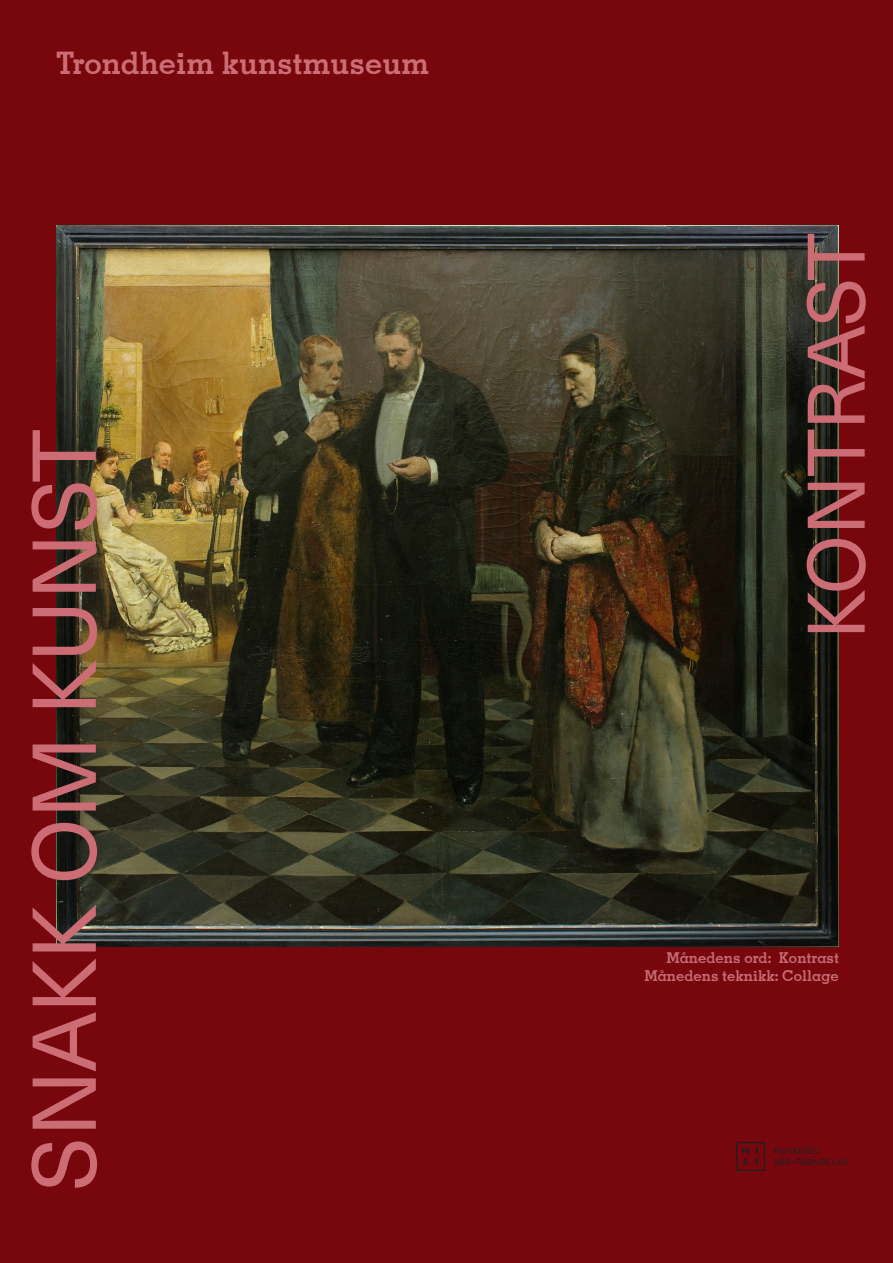
<style>
.page{position:relative;width:893px;height:1263px;background:#77070d}
.page>*{position:absolute;margin:0;border:0;box-sizing:border-box;transform-origin:0 0}
.Grunnleggende_avsnit{font:88.8px "Neue Haas Unica W1 G";letter-spacing:-.02em;color:#cc6d76}
.Grunnleggende_avsnit-2{font:79.95px "Neue Haas Unica W1 G";letter-spacing:-.02em;color:#cc6d76}
.Grunnleggende_avsnit-3{font:700 31.05px "Memphis";color:#cc6d76}
.t1{font:700 15px "Memphis";color:#c76b74}
</style>
<div class="page">
<svg style="left:774px;top:1148px;width:73px;height:17px"></svg>
<svg style="left:736px;top:1142px;width:29px;height:29px"></svg>
<img style="left:57px;top:226px;width:782px;height:720px">
<p class="Grunnleggende_avsnit-3" style="left:56px;top:44px;width:375px">Trondheim kunstmuseum</p>
<p class="Grunnleggende_avsnit" style="left:-1px;top:1191px;width:763px;rotate:-90deg">SNAKK OM KUNST</p>
<p class="Grunnleggende_avsnit-2" style="left:777px;top:640px;width:408px;rotate:-90deg">KONTRAST</p>
<p class="t1" style="left:666px;top:949px;width:174px">Månedens ord: Kontrast</p>
<p class="t1" style="left:644px;top:967px;width:196px">Månedens teknikk: Collage</p>
</div>
